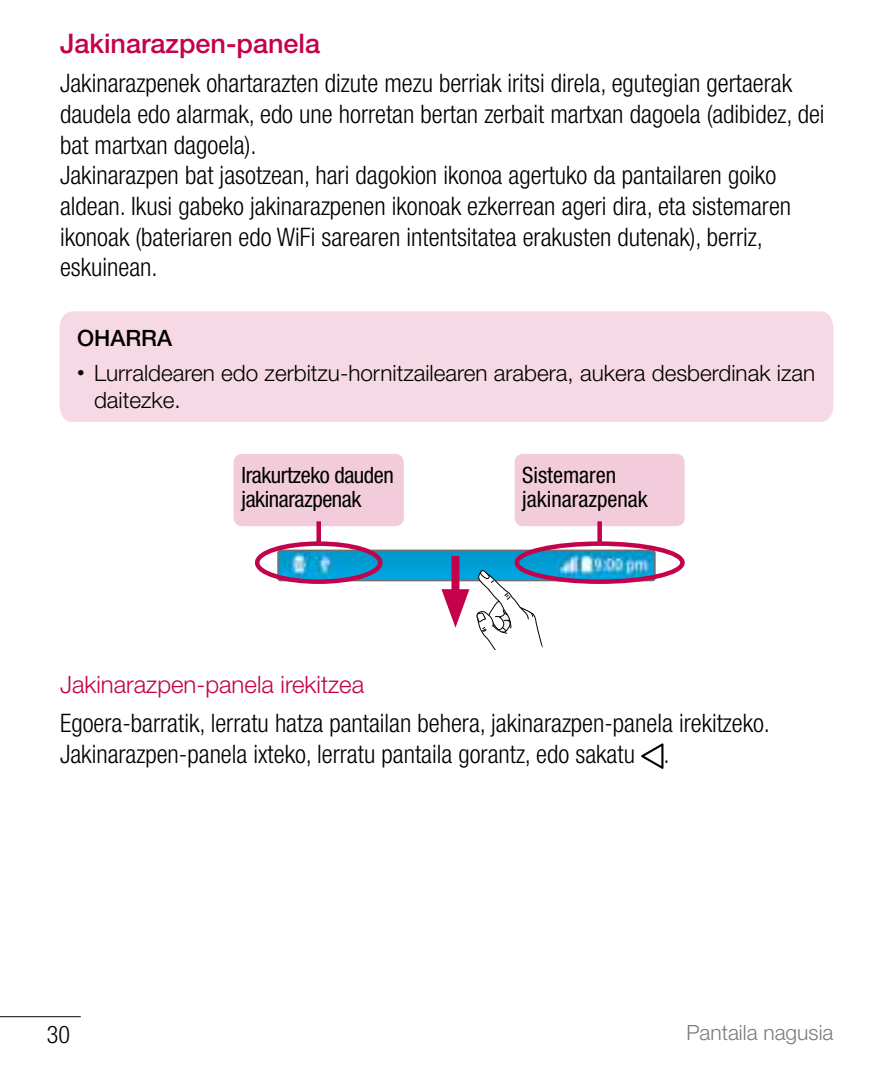
<style>
.page{position:relative;width:893px;height:1072px;background:#fff}
.page>*{position:absolute;margin:0;border:0;box-sizing:border-box;transform-origin:0 0}
.t1{font:500 27px "Helvetica Neue LT Pro";color:#c4014b}
.t2{font:300 condensed 25.5px/30.6px "Helvetica Neue LT Pro";color:#000}
.t3{font:300 condensed 24.3px "Helvetica Neue LT Pro";color:#000}
.t4{font:300 24px "Helvetica Neue LT Pro";color:#c4014b}
.t5{font:300 22.5px/27px "Helvetica Neue LT Pro";color:#000}
.t6{font:condensed 22.5px/24px "Helvetica Neue LT Pro";letter-spacing:-.02em;color:#000}
.t7{font:condensed 22.5px/24px "Helvetica Neue LT Pro";color:#000}
.t8{font:500 22.5px "Helvetica Neue LT Pro";color:#000}
.t9{font:300 21px "Helvetica Neue LT Pro";color:#7c7b7b}
.s1{font-size:15px}
</style>
<div class="page">
<hr style="left:0;top:1016px;width:81px;height:1px;background:#000">
<div style="left:60px;top:311px;width:773px;height:111px;background:#f6d9e4"></div>
<svg style="left:641px;top:743px;width:22px;height:26px"></svg>
<div style="left:234px;top:454px;width:170px;height:72px;background:#f3ccdb;border-radius:9px"></div>
<svg style="left:253px;top:517px;width:432px;height:132px"></svg>
<div style="left:515px;top:454px;width:170px;height:72px;background:#f3ccdb;border-radius:9px"></div>
<div style="left:597px;top:521px;width:5px;height:23px;background:#c4014b"></div>
<p class="t1" style="left:60px;top:28px;width:262px">Jakinarazpen-panela</p>
<p class="t2" style="left:60px;top:68px;width:766px">Jakinarazpenek ohartarazten dizute mezu berriak iritsi direla, egutegian gertaerak daudela edo alarmak, edo une horretan bertan zerbait martxan dagoela (adibidez, dei bat martxan dagoela).<br>Jakinarazpen bat jasotzean, hari dagokion ikonoa agertuko da pantailaren goiko aldean. Ikusi gabeko jakinarazpenen ikonoak ezkerrean ageri dira, eta sistemaren ikonoak (bateriaren edo WiFi sarearen intentsitatea erakusten dutenak), berriz, eskuinean.</p>
<p class="t8" style="left:77px;top:324px;width:97px">OHARRA</p>
<p class="t5" style="left:94px;top:359px;width:723px;text-indent:-17px"><span class="s1">•</span> Lurraldearen edo zerbitzu-hornitzailearen arabera, aukera desberdinak izan daitezke.</p>
<p class="t6" style="left:242px;top:462px;width:154px">Irakurtzeko dauden jakinarazpenak</p>
<p class="t7" style="left:522px;top:462px;width:127px">Sistemaren jakinarazpenak</p>
<p class="t4" style="left:60px;top:670px;width:306px">Jakinarazpen-panela irekitzea</p>
<p class="t2" style="left:60px;top:707px;width:711px">Egoera-barratik, lerratu hatza pantailan behera, jakinarazpen-panela irekitzeko.<br>Jakinarazpen-panela ixteko, lerratu pantaila gorantz, edo sakatu .</p>
<p class="t3" style="left:47px;top:1019px;width:25px">30</p>
<p class="t9" style="left:686px;top:1019px;width:149px">Pantaila nagusia</p>
</div>
